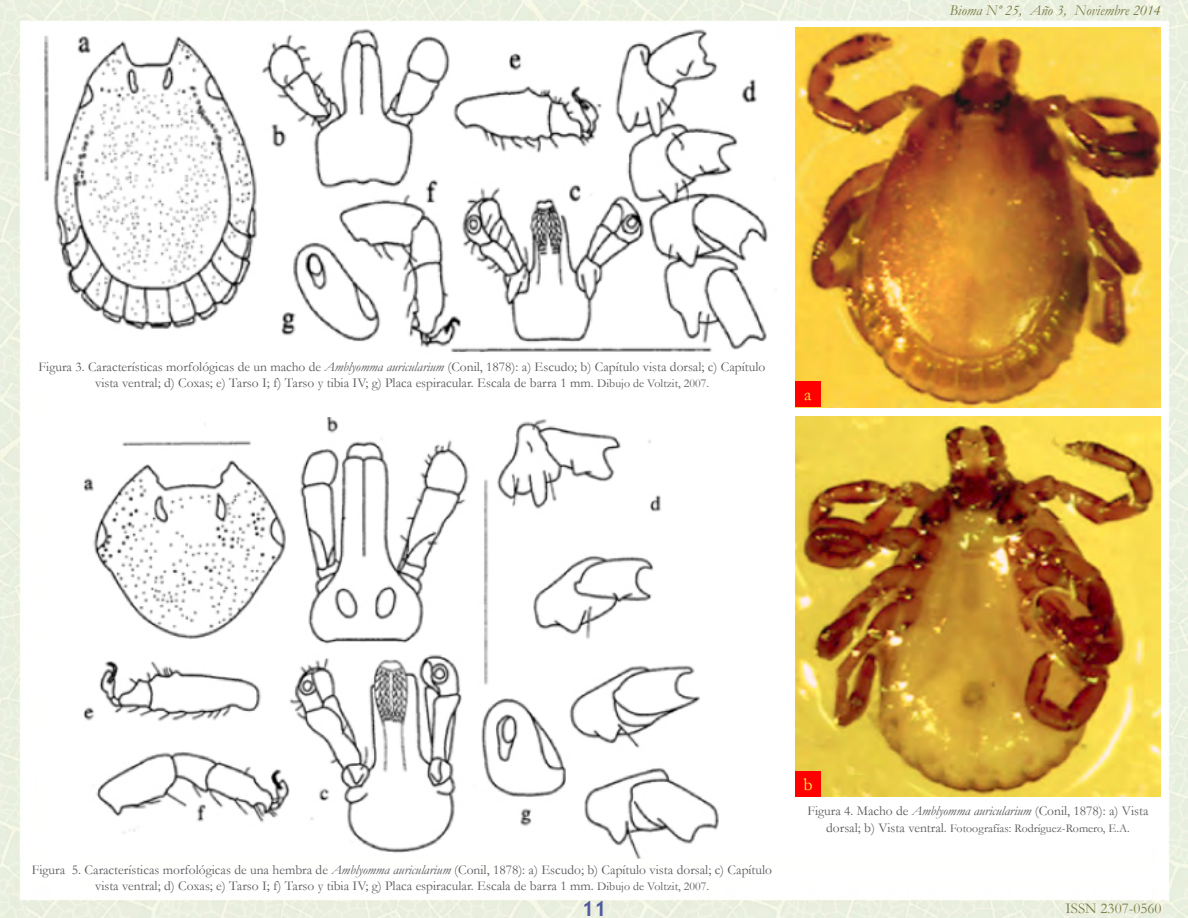
<style>
.page{position:relative;width:1188px;height:918px;background:#fff}
.page>*{position:absolute;margin:0;border:0;box-sizing:border-box;transform-origin:0 0}
.t1{font:700 21px "Trebuchet MS";color:#4f5b9e}
.t2{font:18px "Garamond";color:#fff346}
.t3{font:italic 15px "Garamond";color:#7b7b43}
.t4{font:15px "Garamond";color:#7b7b43}
.t5{font:13.5px/16.2px "Garamond";color:#58595b;text-align:center}
.t6{font:12px "Garamond";color:#58595b}
.s1{font-style:italic}
.s2{font-size:12px}
.s3{font-size:13.5px}
</style>
<div class="page">
<img style="left:0;top:0;width:1188px;height:918px">
<img style="left:27px;top:27px;width:750px;height:330px">
<img style="left:795px;top:27px;width:366px;height:380px">
<img style="left:795px;top:417px;width:366px;height:380px">
<div style="left:795px;top:381px;width:26px;height:26px;background:#f00"></div>
<div style="left:795px;top:771px;width:26px;height:26px;background:#f00"></div>
<img style="left:78px;top:418px;width:649px;height:441px">
<p class="t5" style="left:39px;top:358px;width:728px">Figura 3. Características morfológicas de un macho de <span class="s1">Amblyomma auricularium</span> (Conil, 1878): a) Escudo; b) Capítulo vista dorsal; c) Capítulo vista ventral; d) Coxas; e) Tarso I; f) Tarso y tibia IV; g) Placa espiracular. Escala de barra 1 mm. <span class="s2">Dibujo de Voltzit, 2007.</span></p>
<h2 class="t2" style="left:804px;top:382px;width:9px">a</h2>
<p class="t3" style="left:950px;top:0;width:213px">Bioma Nº 25, Año 3, Noviembre 2014</p>
<p class="t5" style="left:32px;top:861px;width:742px">Figura 5. Características morfológicas de una hembra de <span class="s1">Amblyomma auricularium</span> (Conil, 1878): a) Escudo; b) Capítulo vista dorsal; c) Capítulo vista ventral; d) Coxas; e) Tarso I; f) Tarso y tibia IV; g) Placa espiracular. Escala de barra 1 mm. <span class="s2">Dibujo de Voltzit, 2007.</span></p>
<h1 class="t1" style="left:582px;top:895px;width:26px">11</h1>
<h2 class="t2" style="left:803px;top:772px;width:11px">b</h2>
<p class="t5" style="left:807px;top:803px;width:343px">Figura 4. Macho de <span class="s1">Amblyomma auricularium</span> (Conil, 1878): a) Vista</p>
<p class="t6" style="left:826px;top:820px;width:305px"><span class="s3">dorsal; b) Vista ventral.</span> Fotoografías: Rodríguez-Romero, E.A.</p>
<p class="t4" style="left:1066px;top:898px;width:97px">ISSN 2307-0560</p>
</div>
